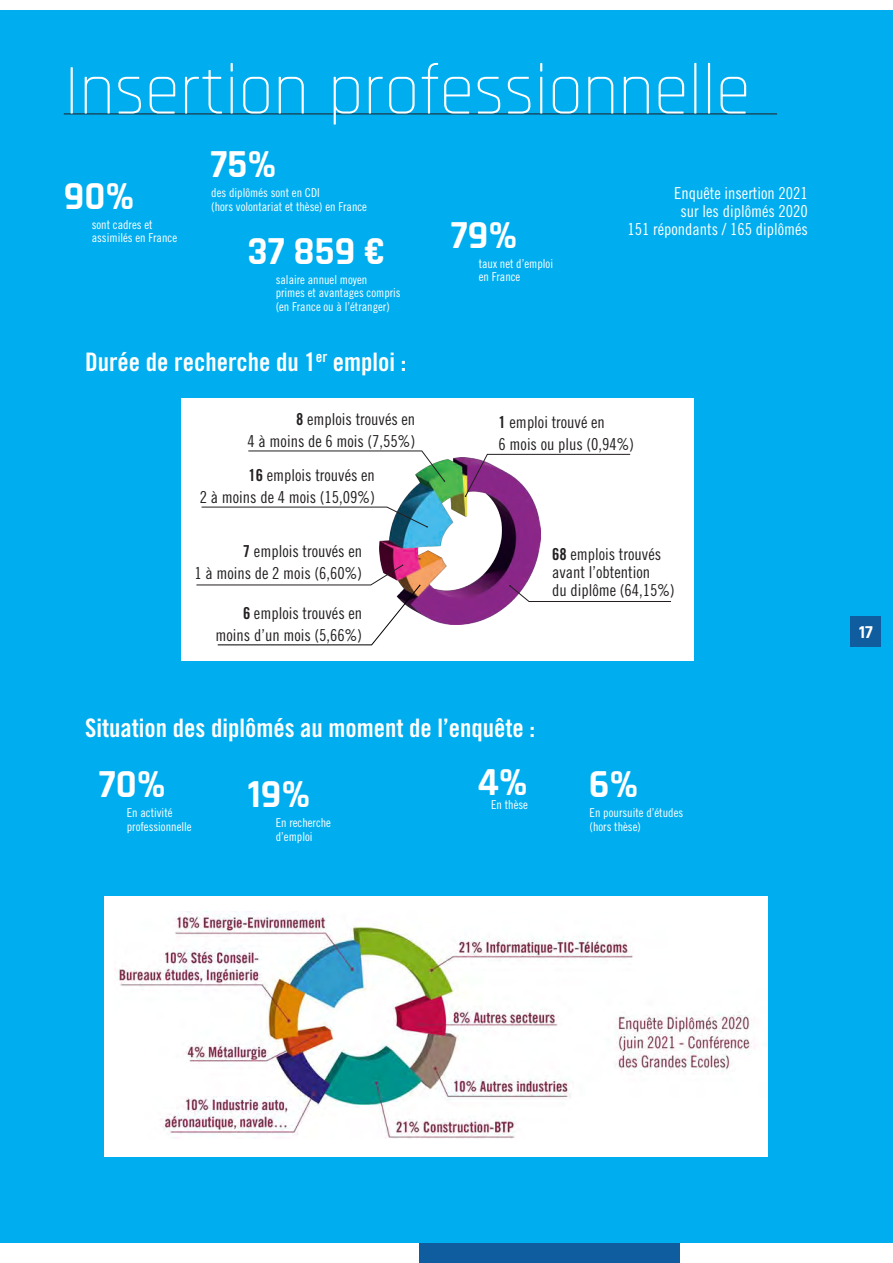
<style>
.page{position:relative;width:893px;height:1263px;background:#00aeef}
.page>*{position:absolute;margin:0;border:0;box-sizing:border-box;transform-origin:0 0}
.titre_48{font:300 72px "Rajdhani";letter-spacing:-.01em;color:#fff}
.t1{font:700 39.3px "Rajdhani";color:#fff}
.t2{font:25.5px "Trade Gothic LT Std Bd Cn 20";color:#fff}
.t3{font:700 18px "Rajdhani";color:#fff}
.t4{font:16.5px "Trade Gothic LT Std Cn 18";color:#231f20}
.t5{font:16.5px "Trade Gothic LT Std Cn 18";color:#fff}
.List_Paragraph{font:12.3px/13.6px "Trade Gothic LT Std Cn 18";color:#fff}
.s1{font-family:"Trade Gothic LT Std Bd Cn 20"}
</style>
<div class="page">
<div style="left:0;top:1243px;width:893px;height:20px;background:#fff"></div>
<div style="left:420px;top:1243px;width:260px;height:20px;background:#0f5c9e"></div>
<div style="left:851px;top:616px;width:30px;height:31px;background:#0f5c9e"></div>
<div style="left:0;top:0;width:893px;height:9px;background:#fff"></div>
<hr style="left:64px;top:114px;width:713px;height:1px;background:#231f20">
<div style="left:182px;top:398px;width:512px;height:263px;background:#fff"></div>
<img style="left:379px;top:457px;width:161px;height:168px">
<svg style="left:509px;top:585px;width:162px;height:17px"></svg>
<svg style="left:465px;top:454px;width:166px;height:43px"></svg>
<svg style="left:248px;top:451px;width:197px;height:31px"></svg>
<svg style="left:201px;top:507px;width:227px;height:21px"></svg>
<svg style="left:196px;top:564px;width:224px;height:81px"></svg>
<div style="left:104px;top:896px;width:664px;height:261px;background:#fff"></div>
<img style="left:114px;top:911px;width:641px;height:227px">
<p class="titre_48" style="left:64px;top:50px;width:689px">Insertion professionnelle</p>
<p class="t1" style="left:64px;top:172px;width:72px">90%</p>
<p class="List_Paragraph" style="left:92px;top:217px;width:62px">sont cadres et</p>
<p class="List_Paragraph" style="left:92px;top:231px;width:87px">assimilés en France</p>
<p class="t1" style="left:210px;top:140px;width:68px">75%</p>
<p class="List_Paragraph" style="left:211px;top:186px;width:110px">des diplômés sont en CDI</p>
<p class="List_Paragraph" style="left:211px;top:199px;width:157px">(hors volontariat et thèse) en France</p>
<p class="t1" style="left:248px;top:227px;width:139px">37 859 €</p>
<p class="List_Paragraph" style="left:276px;top:272px;width:93px">salaire annuel moyen</p>
<p class="List_Paragraph" style="left:276px;top:286px;width:127px">primes et avantages compris</p>
<p class="List_Paragraph" style="left:276px;top:300px;width:116px">(en France ou à l’étranger)</p>
<p class="t2" style="left:85px;top:346px;width:323px">Durée de recherche du 1<sup>er</sup> emploi :</p>
<p class="t4" style="left:296px;top:409px;width:121px"><span class="s1">8</span> emplois trouvés en</p>
<p class="t4" style="left:248px;top:431px;width:169px">4 à moins de 6 mois (7,55%)</p>
<p class="t4" style="left:248px;top:465px;width:128px"><span class="s1">16</span> emplois trouvés en</p>
<p class="t4" style="left:200px;top:487px;width:177px">2 à moins de 4 mois (15,09%)</p>
<p class="t4" style="left:243px;top:541px;width:121px"><span class="s1">7</span> emplois trouvés en</p>
<p class="t4" style="left:194px;top:563px;width:169px">1 à moins de 2 mois (6,60%)</p>
<p class="t4" style="left:243px;top:604px;width:121px"><span class="s1">6</span> emplois trouvés en</p>
<p class="t4" style="left:216px;top:626px;width:148px">moins d’un mois (5,66%)</p>
<p class="t1" style="left:451px;top:211px;width:68px">79%</p>
<p class="List_Paragraph" style="left:479px;top:256px;width:76px">taux net d’emploi</p>
<p class="List_Paragraph" style="left:479px;top:270px;width:43px">en France</p>
<p class="t5" style="left:674px;top:184px;width:135px">Enquête insertion 2021</p>
<p class="t5" style="left:681px;top:201px;width:129px">sur les diplômés 2020</p>
<p class="t5" style="left:627px;top:219px;width:182px">151 répondants / 165 diplômés</p>
<p class="t4" style="left:499px;top:412px;width:108px"><span class="s1">1</span> emploi trouvé en</p>
<p class="t4" style="left:499px;top:434px;width:137px">6 mois ou plus (0,94%)</p>
<p class="t4" style="left:552px;top:544px;width:111px"><span class="s1">68</span> emplois trouvés</p>
<p class="t4" style="left:552px;top:562px;width:100px">avant l’obtention</p>
<p class="t4" style="left:552px;top:580px;width:124px">du diplôme (64,15%)</p>
<p class="t2" style="left:85px;top:712px;width:452px">Situation des diplômés au moment de l’enquête :</p>
<p class="t1" style="left:99px;top:761px;width:69px">70%</p>
<p class="List_Paragraph" style="left:127px;top:806px;width:47px">En activité</p>
<p class="List_Paragraph" style="left:127px;top:820px;width:66px">professionnelle</p>
<p class="t1" style="left:248px;top:771px;width:64px">19%</p>
<p class="List_Paragraph" style="left:276px;top:816px;width:57px">En recherche d’emploi</p>
<p class="t1" style="left:478px;top:759px;width:52px">4%</p>
<p class="List_Paragraph" style="left:491px;top:798px;width:38px">En thèse</p>
<p class="t1" style="left:589px;top:761px;width:51px">6%</p>
<p class="List_Paragraph" style="left:590px;top:806px;width:95px">En poursuite d’études</p>
<p class="List_Paragraph" style="left:590px;top:820px;width:53px">(hors thèse)</p>
<h3 class="t3" style="left:859px;top:621px;width:15px">17</h3>
</div>
